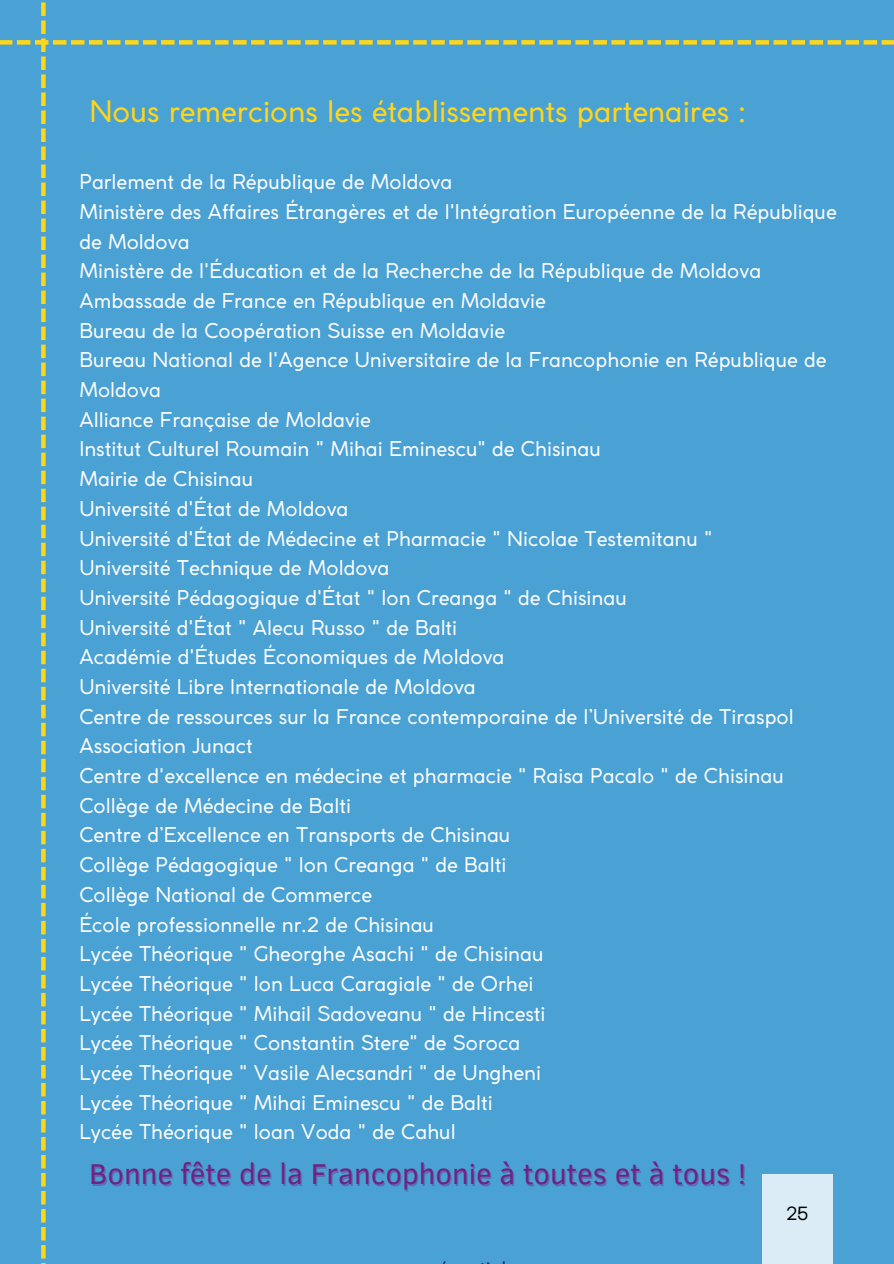
<style>
.page{position:relative;width:894px;height:1264px;background:#fff}
.page>*{position:absolute;margin:0;border:0;box-sizing:border-box;transform-origin:0 0}
.t1{font:29.4px "Coco Gothic";color:#ffd618}
.t2{font:29.4px "Clear Sans";color:#702283}
.t3{font:20.1px/29.7px "Coco Gothic";color:#fdfdfd}
.t4{font:19.95px "Galyon";color:#000}
</style>
<div class="page">
<div style="left:0;top:0;width:893px;height:1263px;background:#4aa1d4"></div>
<h1 class="t1" style="left:89px;top:100px;width:657px">Nous remercions les établissements partenaires :</h1>
<p class="t3" style="left:79px;top:169px;width:374px">Parlement de la République de Moldova</p>
<p class="t3" style="left:79px;top:198px;width:758px">Ministère des Affaires Étrangères et de l'Intégration Européenne de la République de Moldova</p>
<p class="t3" style="left:79px;top:258px;width:683px">Ministère de l'Éducation et de la Recherche de la République de Moldova</p>
<p class="t3" style="left:79px;top:287px;width:468px">Ambassade de France en République en Moldavie</p>
<p class="t3" style="left:79px;top:317px;width:427px">Bureau de la Coopération Suisse en Moldavie</p>
<p class="t3" style="left:79px;top:347px;width:748px">Bureau National de l'Agence Universitaire de la Francophonie en République de<br>Moldova</p>
<p class="t3" style="left:79px;top:406px;width:293px">Alliance Française de Moldavie</p>
<p class="t3" style="left:79px;top:436px;width:523px">Institut Culturel Roumain " Mihai Eminescu" de Chisinau</p>
<p class="t3" style="left:79px;top:466px;width:175px">Mairie de Chisinau</p>
<p class="t3" style="left:79px;top:495px;width:271px">Université d'État de Moldova</p>
<p class="t3" style="left:79px;top:525px;width:634px">Université d'État de Médecine et Pharmacie " Nicolae Testemitanu "</p>
<p class="t3" style="left:79px;top:555px;width:311px">Université Technique de Moldova</p>
<p class="t3" style="left:79px;top:584px;width:549px">Université Pédagogique d'État " Ion Creanga " de Chisinau</p>
<p class="t3" style="left:79px;top:614px;width:379px">Université d'État " Alecu Russo " de Balti</p>
<p class="t3" style="left:79px;top:644px;width:426px">Académie d'Études Économiques de Moldova</p>
<p class="t3" style="left:79px;top:673px;width:398px">Université Libre Internationale de Moldova</p>
<p class="t3" style="left:79px;top:703px;width:715px">Centre de ressources sur la France contemporaine de l’Université de Tiraspol</p>
<p class="t3" style="left:79px;top:733px;width:175px">Association Junact</p>
<p class="t3" style="left:79px;top:762px;width:706px">Centre d'excellence en médecine et pharmacie " Raisa Pacalo " de Chisinau</p>
<p class="t3" style="left:79px;top:792px;width:273px">Collège de Médecine de Balti</p>
<p class="t3" style="left:79px;top:822px;width:432px">Centre d’Excellence en Transports de Chisinau</p>
<p class="t3" style="left:79px;top:851px;width:428px">Collège Pédagogique " Ion Creanga " de Balti</p>
<p class="t3" style="left:79px;top:881px;width:294px">Collège National de Commerce</p>
<p class="t3" style="left:79px;top:911px;width:356px">École professionnelle nr.2 de Chisinau</p>
<p class="t3" style="left:79px;top:940px;width:465px">Lycée Théorique " Gheorghe Asachi " de Chisinau</p>
<p class="t3" style="left:79px;top:970px;width:455px">Lycée Théorique " Ion Luca Caragiale " de Orhei</p>
<p class="t3" style="left:79px;top:1000px;width:467px">Lycée Théorique " Mihail Sadoveanu " de Hincesti</p>
<p class="t3" style="left:79px;top:1029px;width:442px">Lycée Théorique " Constantin Stere" de Soroca</p>
<p class="t3" style="left:79px;top:1059px;width:463px">Lycée Théorique " Vasile Alecsandri " de Ungheni</p>
<p class="t3" style="left:79px;top:1089px;width:415px">Lycée Théorique " Mihai Eminescu " de Balti</p>
<p class="t3" style="left:79px;top:1119px;width:378px">Lycée Théorique " Ioan Voda " de Cahul</p>
<p class="t2" style="left:89px;top:1152px;width:658px">Bonne fête de la Francophonie à toutes et à tous !</p>
<h1 class="t4" style="left:786px;top:1201px;width:23px">25</h1>
</div>
